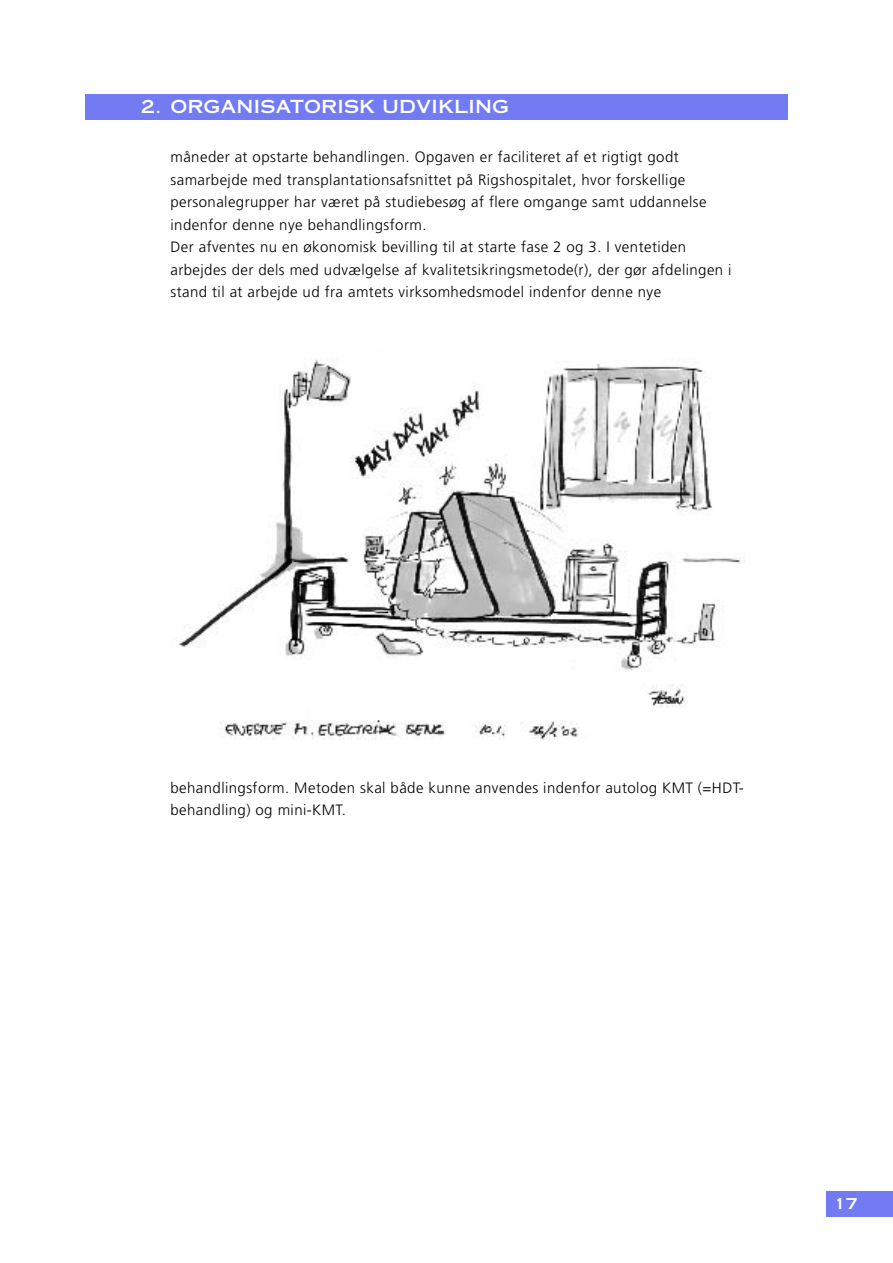
<style>
.page{position:relative;width:893px;height:1263px;background:#fff}
.page>*{position:absolute;margin:0;border:0;box-sizing:border-box;transform-origin:0 0}
.t1{font:18px "Copperplate Thirty One AB";color:#fff}
.t2{font:300 15px/22.5px "Frutiger";letter-spacing:.03em;color:#000}
.t3{font:15px "Copperplate Thirty One AB";color:#fff}
</style>
<div class="page">
<div style="left:825px;top:1191px;width:67px;height:26px;background:#727bf2"></div>
<div style="left:85px;top:94px;width:702px;height:26px;background:#727bf2"></div>
<img style="left:178px;top:359px;width:563px;height:381px">
<p class="t1" style="left:141px;top:97px;width:370px">2. ORGANISATORISK UDVIKLING</p>
<p class="t2" style="left:170px;top:147px;width:562px">måneder at opstarte behandlingen. Opgaven er faciliteret af et rigtigt godt samarbejde med transplantationsafsnittet på Rigshospitalet, hvor forskellige personalegrupper har været på studiebesøg af flere omgange samt uddannelse indenfor denne nye behandlingsform.<br>Der afventes nu en økonomisk bevilling til at starte fase 2 og 3. I ventetiden arbejdes der dels med udvælgelse af kvalitetsikringsmetode(r), der gør afdelingen i stand til at arbejde ud fra amtets virksomhedsmodel indenfor denne nye</p>
<p class="t2" style="left:170px;top:777px;width:574px">behandlingsform. Metoden skal både kunne anvendes indenfor autolog KMT (=HDT&shy;behandling) og mini-KMT.</p>
<p class="t3" style="left:834px;top:1195px;width:25px">17</p>
</div>
